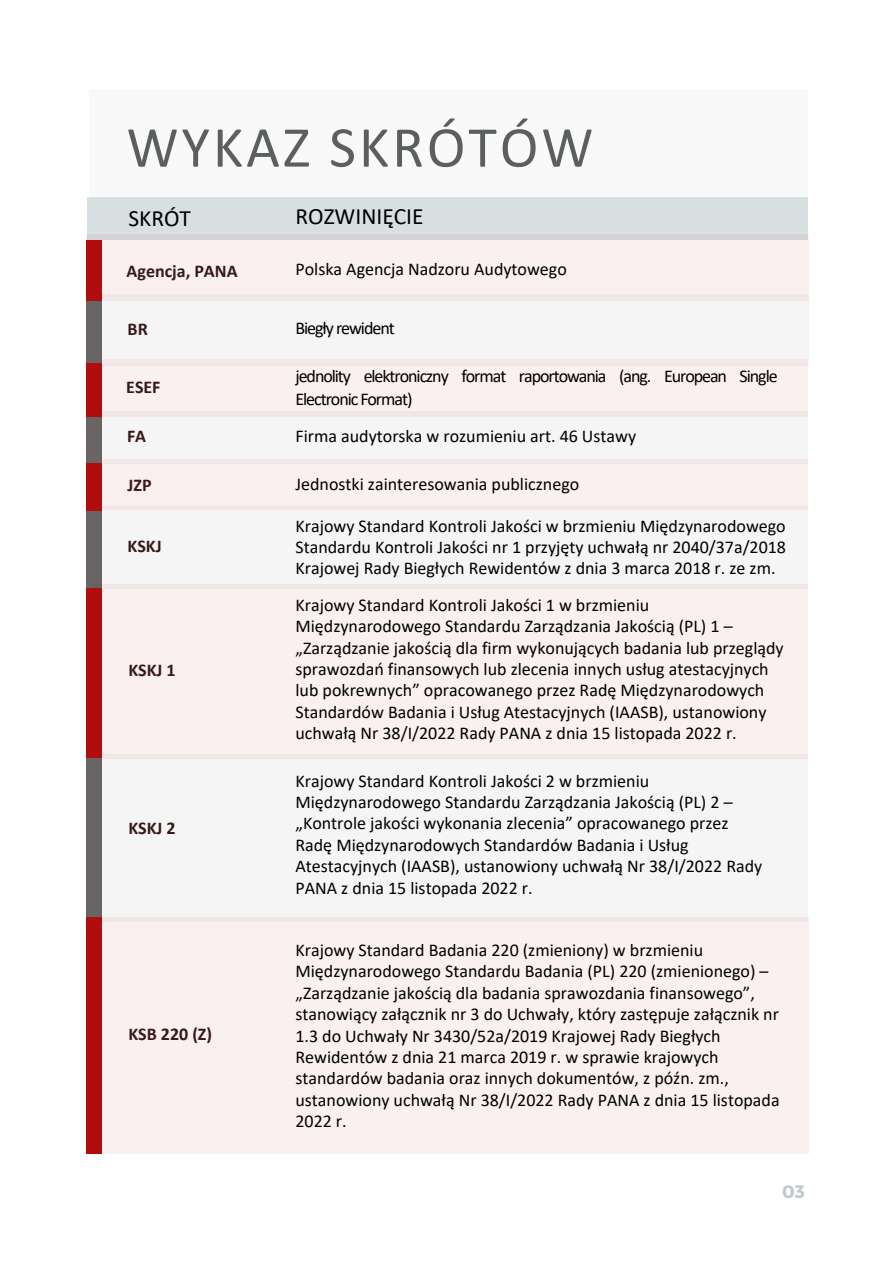
<style>
.page{position:relative;width:893px;height:1264px;background:#fff}
.page>*{position:absolute;margin:0;border:0;box-sizing:border-box;transform-origin:0 0}
.t1{font:58.35px "Calibri";letter-spacing:.05em;color:#5c5f5f}
.t2{font:23.4px "Calibri";color:#000}
.t3{font:18px/21.3px "Calibri";color:#000}
.t4{font:18px/22.5px "Calibri";letter-spacing:-.06em;color:#000}
.t5{font:700 18px "Calibri";color:#381919}
.t6{font:700 18px "Montserrat";color:#7e949c}
</style>
<div class="page">
<div style="left:87px;top:197px;width:721px;height:43px;background:#d7dfe1"></div>
<div style="left:89px;top:89px;width:718px;height:108px;background:#f9f9f9"></div>
<div style="left:86px;top:294px;width:722px;height:72px;background:#f6f5f5"></div>
<svg style="left:86px;top:234px;width:722px;height:67px;fill:#faf0f0"></svg>
<div style="left:87px;top:359px;width:720px;height:57px;background:#faf0f0"></div>
<div style="left:88px;top:411px;width:719px;height:53px;background:linear-gradient(to right,#f6f4f4,#f6f4f4)"></div>
<div style="left:86px;top:301px;width:16px;height:63px;background:#6a6565"></div>
<div style="left:87px;top:240px;width:15px;height:61px;background:#b20d0e"></div>
<div style="left:86px;top:363px;width:16px;height:54px;background:#b20d0e"></div>
<div style="left:88px;top:506px;width:719px;height:82px;background:#f6f5f5"></div>
<div style="left:87px;top:506px;width:15px;height:82px;background:#6a6565"></div>
<div style="left:89px;top:459px;width:718px;height:51px;background:#faf0f0"></div>
<div style="left:86px;top:417px;width:16px;height:46px;background:#6a6565"></div>
<div style="left:93px;top:584px;width:714px;height:174px;background:#faf0f0"></div>
<div style="left:87px;top:588px;width:15px;height:170px;background:#b20d0e"></div>
<div style="left:87px;top:758px;width:15px;height:164px;background:#6a6565"></div>
<div style="left:87px;top:463px;width:15px;height:48px;background:#b20d0e"></div>
<div style="left:102px;top:754px;width:706px;height:167px;background:#f6f5f5"></div>
<div style="left:90px;top:917px;width:718px;height:236px;background:#faf0f0"></div>
<div style="left:86px;top:917px;width:16px;height:236px;background:#b20d0e"></div>
<p class="t1" style="left:127px;top:123px;width:468px">WYKAZ SKRÓTÓW</p>
<p class="t2" style="left:128px;top:208px;width:64px">SKRÓT</p>
<p class="t2" style="left:295px;top:206px;width:129px">ROZWINIĘCIE</p>
<p class="t5" style="left:127px;top:263px;width:112px">Agencja, PANA</p>
<p class="t3" style="left:295px;top:260px;width:273px">Polska Agencja Nadzoru Audytowego</p>
<p class="t5" style="left:128px;top:321px;width:22px">BR</p>
<p class="t4" style="left:295px;top:319px;width:101px">Biegły rewident</p>
<p class="t5" style="left:126px;top:379px;width:36px">ESEF</p>
<p class="t4" style="left:295px;top:366px;width:483px">jednolity elektroniczny format raportowania (ang. European Single<br>Electronic Format)</p>
<p class="t5" style="left:127px;top:429px;width:21px">FA</p>
<p class="t3" style="left:295px;top:427px;width:342px">Firma audytorska w rozumieniu art. 46 Ustawy</p>
<p class="t5" style="left:128px;top:477px;width:26px">JZP</p>
<p class="t3" style="left:295px;top:475px;width:285px">Jednostki zainteresowania publicznego</p>
<p class="t5" style="left:128px;top:538px;width:36px">KSKJ</p>
<p class="t5" style="left:128px;top:662px;width:49px">KSKJ 1</p>
<p class="t5" style="left:128px;top:821px;width:49px">KSKJ 2</p>
<p class="t5" style="left:128px;top:1026px;width:85px">KSB 220 (Z)</p>
<p class="t3" style="left:295px;top:516px;width:492px;text-align:justify">Krajowy Standard Kontroli Jakości w brzmieniu Międzynarodowego Standardu Kontroli Jakości nr 1 przyjęty uchwałą nr 2040/37a/2018<br>Krajowej Rady Biegłych Rewidentów z dnia 3 marca 2018 r. ze zm.</p>
<p class="t3" style="left:295px;top:595px;width:489px">Krajowy Standard Kontroli Jakości 1 w brzmieniu Międzynarodowego Standardu Zarządzania Jakością (PL) 1 – „Zarządzanie jakością dla firm wykonujących badania lub przeglądy sprawozdań finansowych lub zlecenia innych usług atestacyjnych lub pokrewnych” opracowanego przez Radę Międzynarodowych Standardów Badania i Usług Atestacyjnych (IAASB), ustanowiony uchwałą Nr 38/I/2022 Rady PANA z dnia 15 listopada 2022 r.</p>
<p class="t3" style="left:295px;top:771px;width:468px">Krajowy Standard Kontroli Jakości 2 w brzmieniu Międzynarodowego Standardu Zarządzania Jakością (PL) 2 – „Kontrole jakości wykonania zlecenia” opracowanego przez Radę Międzynarodowych Standardów Badania i Usług Atestacyjnych (IAASB), ustanowiony uchwałą Nr 38/I/2022 Rady PANA z dnia 15 listopada 2022 r.</p>
<p class="t3" style="left:295px;top:940px;width:485px">Krajowy Standard Badania 220 (zmieniony) w brzmieniu Międzynarodowego Standardu Badania (PL) 220 (zmienionego) – „Zarządzanie jakością dla badania sprawozdania finansowego”, stanowiący załącznik nr 3 do Uchwały, który zastępuje załącznik nr 1.3 do Uchwały Nr 3430/52a/2019 Krajowej Rady Biegłych Rewidentów z dnia 21 marca 2019 r. w sprawie krajowych standardów badania oraz innych dokumentów, z późn. zm., ustanowiony uchwałą Nr 38/I/2022 Rady PANA z dnia 15 listopada 2022 r.</p>
<p class="t6" style="left:782px;top:1180px;width:24px">03</p>
</div>
